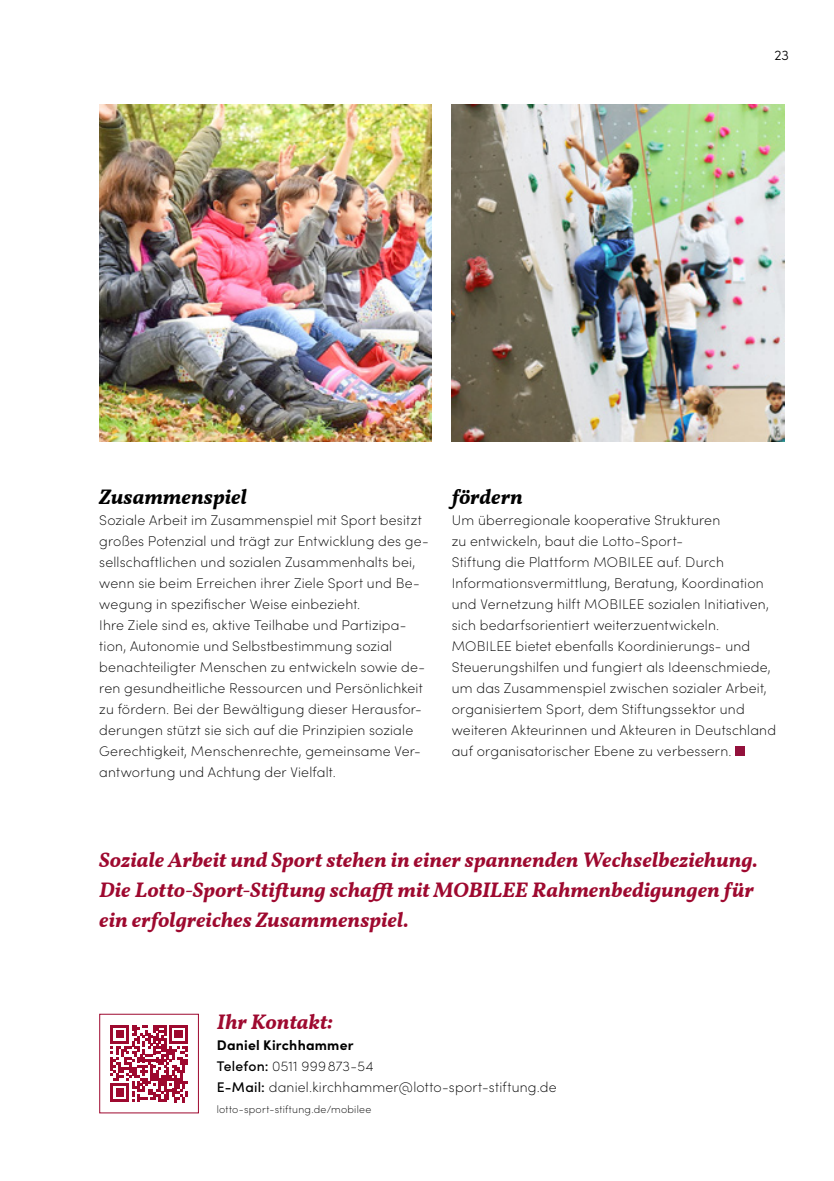
<style>
.page{position:relative;width:834px;height:1181px;background:#fff}
.page>*{position:absolute;margin:0;border:0;box-sizing:border-box;transform-origin:0 0}
.t1{font:italic 600 21px/29.8px "Vollkorn";color:#9e092f}
.t2{font:italic 600 21px "Vollkorn";color:#000}
.t3{font:200 14px/21px "Sofia Pro";letter-spacing:.015em;color:#000}
.t4{font:300 14px "Sofia Pro";color:#000}
.t5{font:200 10.5px "Sofia Pro";letter-spacing:.025em;color:#000}
.s1{font-weight:700}
.s2{font-weight:500}
</style>
<div class="page">
<div style="left:735px;top:746px;width:10px;height:10px;background:#93113c"></div>
<img style="left:99px;top:105px;width:333px;height:336px">
<img style="left:451px;top:105px;width:333px;height:336px">
<svg style="left:110px;top:1025px;width:78px;height:77px"></svg>
<div style="left:99px;top:1013px;width:100px;height:100px;border:1px solid #9e092f"></div>
<p class="t4" style="left:774px;top:45px;width:16px">23</p>
<h1 class="t2" style="left:99px;top:484px;width:149px">Zusammenspiel</h1>
<p class="t3" style="left:99px;top:509px;width:331px">Soziale Arbeit im Zusammenspiel mit Sport besitzt großes Potenzial und trägt zur Entwicklung des ge&shy;sellschaftlichen und sozialen Zusammenhalts bei, wenn sie beim Erreichen ihrer Ziele Sport und Be&shy;wegung in spezifischer Weise einbezieht.<br>Ihre Ziele sind es, aktive Teilhabe und Partizipa&shy;tion, Autonomie und Selbstbestimmung sozial benachteiligter Menschen zu entwickeln sowie de&shy;ren gesundheitliche Ressourcen und Persönlichkeit zu fördern. Bei der Bewältigung dieser Herausfor&shy;derungen stützt sie sich auf die Prinzipien soziale Gerechtigkeit, Menschenrechte, gemeinsame Ver&shy;antwortung und Achtung der Vielfalt.</p>
<h1 class="t2" style="left:451px;top:484px;width:73px">fördern</h1>
<p class="t3" style="left:451px;top:509px;width:326px">Um überregionale kooperative Strukturen<br>zu entwickeln, baut die Lotto-Sport-<br>Stiftung die Plattform MOBILEE auf. Durch Informationsvermittlung, Beratung, Koordination und Vernetzung hilft MOBILEE sozialen Initiativen, sich bedarfsorientiert weiterzuentwickeln.<br>MOBILEE bietet ebenfalls Koordinierungs- und Steuerungshilfen und fungiert als Ideenschmiede, um das Zusammenspiel zwischen sozialer Arbeit, organisiertem Sport, dem Stiftungssektor und weiteren Akteurinnen und Akteuren in Deutschland auf organisatorischer Ebene zu verbessern.</p>
<h1 class="t1" style="left:99px;top:845px;width:660px">Soziale Arbeit und Sport stehen in einer spannenden Wechselbeziehung.<br>Die Lotto-Sport-Stiftung schafft mit MOBILEE Rahmenbedigungen für ein erfolgreiches Zusammenspiel.</h1>
<h1 class="t1" style="left:217px;top:1007px;width:117px">Ihr Kontakt:</h1>
<p class="t3" style="left:217px;top:1034px;width:341px"><span class="s1">Daniel Kirchhammer<br></span><span class="s2">Telefon:</span> 0511 999873-54<br><span class="s2">E-Mail:</span> daniel.kirchhammer@lotto-sport-stiftung.de</p>
<p class="t5" style="left:217px;top:1102px;width:156px">lotto-sport-stiftung.de/mobilee</p>
</div>
